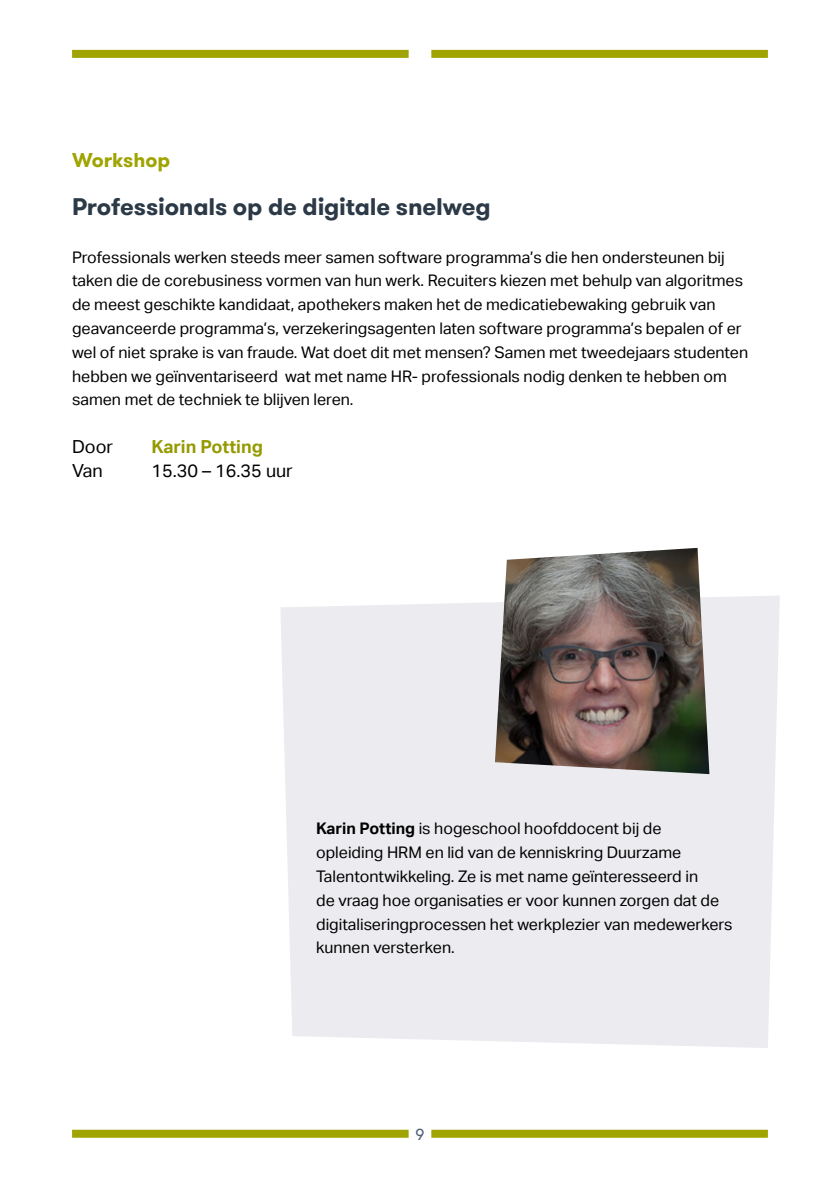
<style>
.page{position:relative;width:840px;height:1191px;background:#fff}
.page>*{position:absolute;margin:0;border:0;box-sizing:border-box;transform-origin:0 0}
.t1{font:700 24px "GT Walsheim Pro";letter-spacing:-.005em;color:#2c3946}
.t2{font:700 20px "GT Walsheim Pro";color:#9fa400}
.t3{font:18px "Aktiv Grotesk";color:#000}
.t4{font:700 18px "Aktiv Grotesk";color:#959a00}
.t5{font:16px/23.8px "Aktiv Grotesk";color:#000}
.t6{font:16px "GT Walsheim Pro";color:#515e76}
.s1{font-weight:700}
</style>
<div class="page">
<div style="left:280px;top:596px;width:499px;height:452px;background:#ececf0"></div>
<div style="left:72px;top:50px;width:336px;height:8px;background:#9fa400"></div>
<div style="left:72px;top:1129px;width:336px;height:8px;background:#9fa400"></div>
<div style="left:431px;top:50px;width:336px;height:8px;background:#9fa400"></div>
<div style="left:431px;top:1129px;width:336px;height:8px;background:#9fa400"></div>
<img style="left:494px;top:548px;width:215px;height:226px">
<p class="t2" style="left:72px;top:147px;width:100px">Workshop</p>
<h1 class="t1" style="left:72px;top:191px;width:420px">Professionals op de digitale snelweg</h1>
<p class="t5" style="left:72px;top:245px;width:677px">Professionals werken steeds meer samen software programma’s die hen ondersteunen bij taken die de corebusiness vormen van hun werk. Recuiters kiezen met behulp van algoritmes de meest geschikte kandidaat, apothekers maken het de medicatiebewaking gebruik van geavanceerde programma’s, verzekeringsagenten laten software programma’s bepalen of er wel of niet sprake is van fraude. Wat doet dit met mensen? Samen met tweedejaars studenten hebben we geïnventariseerd wat met name HR- professionals nodig denken te hebben om samen met de techniek te blijven leren.</p>
<p class="t3" style="left:72px;top:436px;width:43px">Door</p>
<p class="t4" style="left:151px;top:436px;width:113px">Karin Potting</p>
<p class="t3" style="left:72px;top:460px;width:32px">Van</p>
<p class="t3" style="left:151px;top:460px;width:143px">15.30 – 16.35 uur</p>
<p class="t5" style="left:316px;top:817px;width:417px"><span class="s1">Karin Potting</span> is hogeschool hoofddocent bij de opleiding HRM en lid van de kenniskring Duurzame Talentontwikkeling. Ze is met name geïnteresseerd in<br>de vraag hoe organisaties er voor kunnen zorgen dat de digitaliseringprocessen het werkplezier van medewerkers kunnen versterken.</p>
<p class="t6" style="left:415px;top:1124px;width:10px">9</p>
</div>
